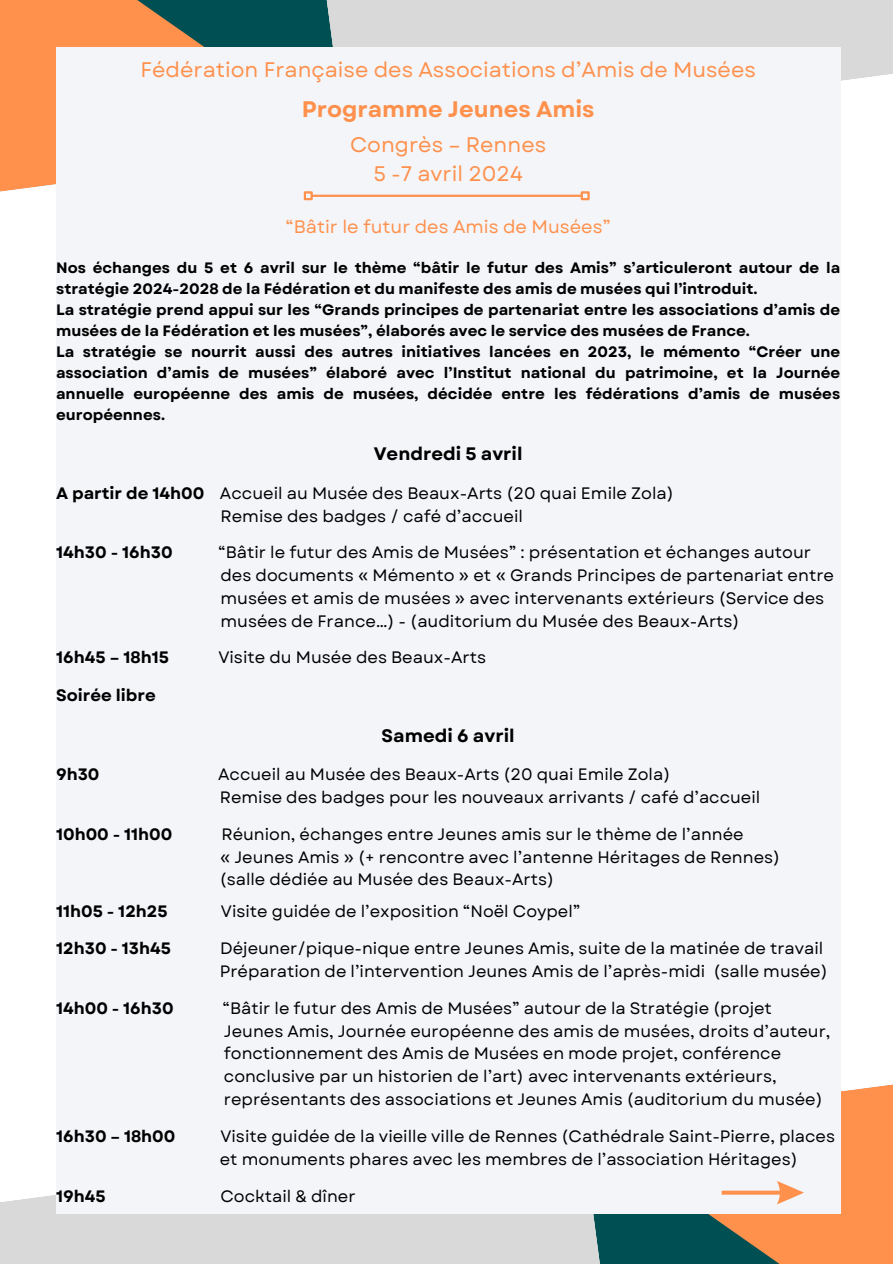
<style>
.page{position:relative;width:893px;height:1264px;background:#fff}
.page>*{position:absolute;margin:0;border:0;box-sizing:border-box;transform-origin:0 0}
.t1{font:700 22.5px "Garet";color:#ff914d}
.t2{font:21px/29.2px "Garet";color:#ff914d;text-align:center}
.t3{font:18px "Garet";color:#ff914d}
.t4{font:700 18px "Garet";color:#000}
.t5{font:16.5px/22.8px "Garet";color:#000}
.t6{font:700 16.5px "Garet";color:#000}
.t7{font:700 15px/20.9px "Garet";color:#000}
.s1{font-weight:700}
</style>
<div class="page">
<div style="left:0;top:1195px;width:581px;height:68px;background:#d9d9d9"></div>
<svg style="left:346px;top:0;width:546px;height:221px;fill:#d9d9d9"></svg>
<svg style="left:803px;top:1038px;width:89px;height:225px;fill:#ff914d"></svg>
<svg style="left:0;top:0;width:346px;height:192px;background:#af8054"></svg>
<div style="left:56px;top:47px;width:784px;height:1166px;background:#f3f5f9"></div>
<hr style="left:312px;top:195px;width:269px;height:2px;background:#ff914d">
<div style="left:304px;top:191px;width:9px;height:9px;border:2px solid #ff914d"></div>
<div style="left:580px;top:191px;width:9px;height:9px;border:2px solid #ff914d"></div>
<svg style="left:581px;top:1181px;width:222px;height:82px"></svg>
<h2 class="t2" style="left:140px;top:55px;width:617px">Fédération Française des Associations d’Amis de Musées</h2>
<h1 class="t1" style="left:302px;top:93px;width:294px">Programme Jeunes Amis</h1>
<h2 class="t2" style="left:350px;top:130px;width:197px">Congrès – Rennes<br>5 -7 avril 2024</h2>
<h4 class="t3" style="left:285px;top:213px;width:327px">“Bâtir le futur des Amis de Musées”</h4>
<p class="t7" style="left:56px;top:258px;width:785px">Nos échanges du 5 et 6 avril sur le thème “bâtir le futur des Amis” s’articuleront autour de la stratégie 2024-2028 de la Fédération et du manifeste des amis de musées qui l’introduit.</p>
<p class="t7" style="left:56px;top:299px;width:785px">La stratégie prend appui sur les “Grands principes de partenariat entre les associations d’amis de musées de la Fédération et les musées”, élaborés avec le service des musées de France.</p>
<p class="t7" style="left:56px;top:341px;width:785px;text-align:justify">La stratégie se nourrit aussi des autres initiatives lancées en 2023, le mémento “Créer une association d’amis de musées” élaboré avec l’Institut national du patrimoine, et la Journée annuelle européenne des amis de musées, décidée entre les fédérations d’amis de musées européennes.</p>
<h3 class="t4" style="left:374px;top:441px;width:150px">Vendredi 5 avril</h3>
<h4 class="t5" style="left:220px;top:481px;width:455px;line-height:23.2px;text-indent:-164px"><span class="s1">A partir de 14h00</span> Accueil au Musée des Beaux-Arts (20 quai Emile Zola)<br>Remise des badges / café d’accueil</h4>
<h4 class="t6" style="left:56px;top:540px;width:118px">14h30 - 16h30</h4>
<h4 class="t5" style="left:218px;top:540px;width:617px;line-height:23.2px">“Bâtir le futur des Amis de Musées” : présentation et échanges autour des documents « Mémento » et « Grands Principes de partenariat entre musées et amis de musées » avec intervenants extérieurs (Service des musées de France…) - (auditorium du Musée des Beaux-Arts)</h4>
<h4 class="t6" style="left:56px;top:645px;width:114px">16h45 – 18h15</h4>
<h4 class="t5" style="left:218px;top:646px;width:269px">Visite du Musée des Beaux-Arts</h4>
<h3 class="t6" style="left:56px;top:683px;width:101px">Soirée libre</h3>
<h3 class="t4" style="left:381px;top:722px;width:134px">Samedi 6 avril</h3>
<h4 class="t6" style="left:56px;top:762px;width:45px">9h30</h4>
<h4 class="t5" style="left:218px;top:762px;width:543px">Accueil au Musée des Beaux-Arts (20 quai Emile Zola)<br>Remise des badges pour les nouveaux arrivants / café d’accueil</h4>
<h4 class="t6" style="left:56px;top:822px;width:118px">10h00 - 11h00</h4>
<h4 class="t5" style="left:220px;top:822px;width:562px">Réunion, échanges entre Jeunes amis sur le thème de l’année<br>« Jeunes Amis » (+ rencontre avec l’antenne Héritages de Rennes) (salle dédiée au Musée des Beaux-Arts)</h4>
<h4 class="t6" style="left:56px;top:898px;width:113px">11h05 - 12h25</h4>
<h4 class="t5" style="left:221px;top:899px;width:361px">Visite guidée de l’exposition “Noël Coypel”</h4>
<h4 class="t6" style="left:56px;top:936px;width:116px">12h30 - 13h45</h4>
<h4 class="t5" style="left:220px;top:936px;width:609px">Déjeuner/pique-nique entre Jeunes Amis, suite de la matinée de travail<br>Préparation de l’intervention Jeunes Amis de l’après-midi (salle musée)</h4>
<h4 class="t6" style="left:56px;top:996px;width:119px">14h00 - 16h30</h4>
<h4 class="t5" style="left:222px;top:996px;width:609px">“Bâtir le futur des Amis de Musées” autour de la Stratégie (projet Jeunes Amis, Journée européenne des amis de musées, droits d’auteur, fonctionnement des Amis de Musées en mode projet, conférence conclusive par un historien de l’art) avec intervenants extérieurs, représentants des associations et Jeunes Amis (auditorium du musée)</h4>
<h4 class="t6" style="left:56px;top:1124px;width:121px">16h30 – 18h00</h4>
<h4 class="t5" style="left:220px;top:1125px;width:616px">Visite guidée de la vieille ville de Rennes (Cathédrale Saint-Pierre, places et monuments phares avec les membres de l’association Héritages)</h4>
<h4 class="t6" style="left:56px;top:1184px;width:51px">19h45</h4>
<h4 class="t5" style="left:220px;top:1185px;width:137px">Cocktail &amp; dîner</h4>
</div>
